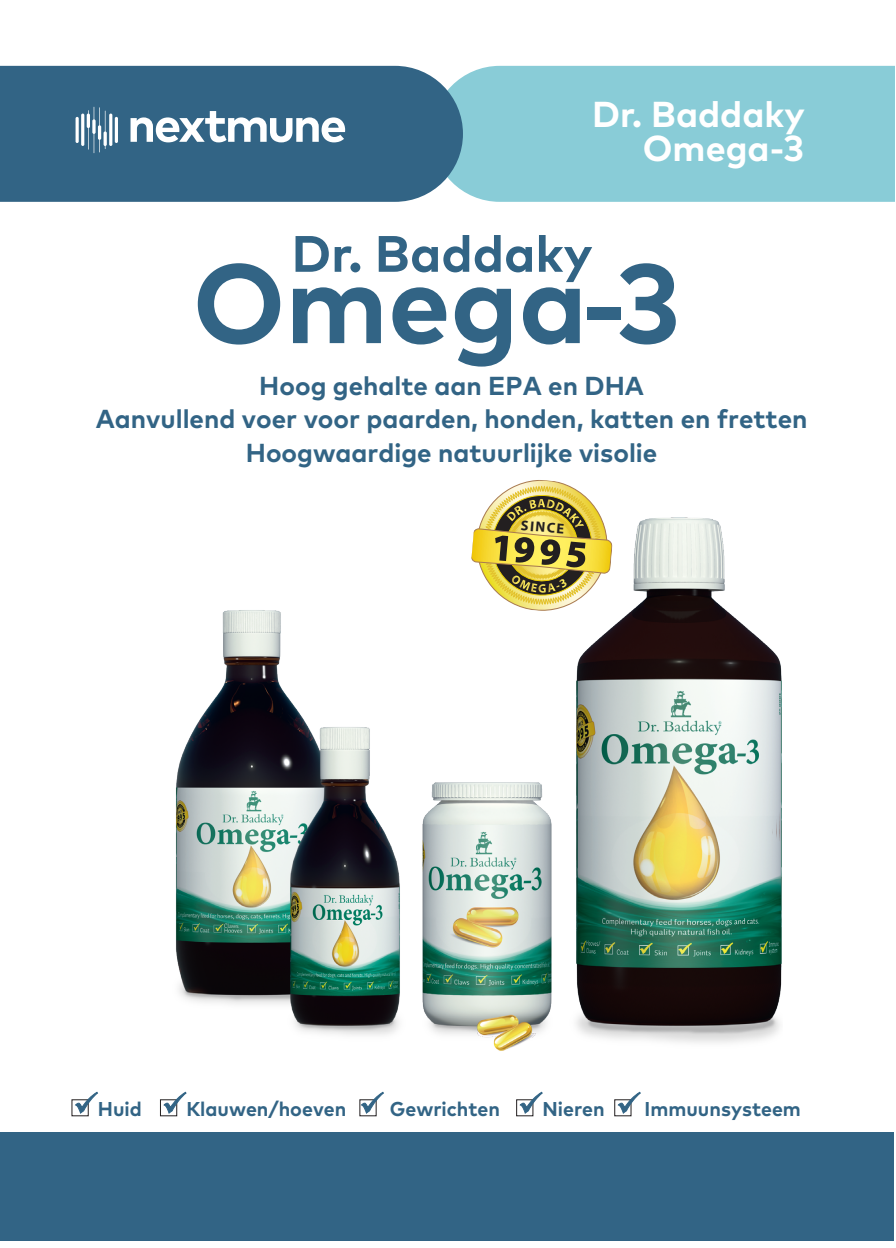
<style>
.page{position:relative;width:896px;height:1248px;background:#fff}
.page>*{position:absolute;margin:0;border:0;box-sizing:border-box;transform-origin:0 0}
.t1{font:700 112px "FF Mark Pro";color:#326485}
.t2{font:700 51px "FF Mark Pro";color:#326485}
.t3{font:700 36px/34px "FF Mark Pro";color:#fff;text-align:right}
.t4{font:700 26px/33.6px "FF Mark Pro";color:#326485;text-align:center}
.t5{font:700 20px "FF Mark Pro";color:#326485}
.t6{font:700 14.2px "Myriad Pro";color:#231f20}
</style>
<div class="page">
<img style="left:176px;top:517px;width:606px;height:534px">
<svg style="left:467px;top:480px;width:149px;height:139px"></svg>
<div style="left:0;top:1132px;width:894px;height:109px;background:#326485"></div>
<svg style="left:75px;top:1091px;width:23px;height:22px"></svg>
<div style="left:160px;top:1099px;width:17px;height:17px;border:1px solid #231f20"></div>
<svg style="left:163px;top:1091px;width:24px;height:22px"></svg>
<svg style="left:361px;top:1091px;width:23px;height:22px"></svg>
<div style="left:516px;top:1099px;width:17px;height:17px;border:1px solid #231f20"></div>
<svg style="left:519px;top:1091px;width:24px;height:22px"></svg>
<div style="left:614px;top:1099px;width:17px;height:17px;border:1px solid #231f20"></div>
<svg style="left:617px;top:1091px;width:24px;height:22px"></svg>
<div style="left:463px;top:66px;width:431px;height:136px;background:#89ccd7"></div>
<div style="left:0;top:66px;width:463px;height:136px;background:#326485"></div>
<svg style="left:130px;top:111px;width:215px;height:31px"></svg>
<svg style="left:88px;top:107px;width:18px;height:46px"></svg>
<hr style="left:109px;top:113px;width:3px;height:33px;background:#fff;border-radius:2px">
<hr style="left:81px;top:113px;width:3px;height:33px;background:#fff;border-radius:2px">
<hr style="left:87px;top:113px;width:3px;height:15px;background:#fff;border-radius:2px">
<svg style="left:92px;top:119px;width:4px;height:15px"></svg>
<hr style="left:98px;top:125px;width:3px;height:15px;background:#fff;border-radius:2px">
<hr style="left:104px;top:131px;width:3px;height:15px;background:#fff;border-radius:2px">
<hr style="left:76px;top:117px;width:3px;height:26px;background:#fff;border-radius:2px">
<hr style="left:115px;top:117px;width:3px;height:26px;background:#fff;border-radius:2px">
<h3 class="t3" style="left:592px;top:94px;width:214px">Dr. Baddaky<br>Omega-3</h3>
<h2 class="t2" style="left:291px;top:215px;width:302px">Dr. Baddaky</h2>
<h1 class="t1" style="left:193px;top:218px;width:489px">Omega-3</h1>
<p class="t4" style="left:96px;top:367px;width:713px">Hoog gehalte aan EPA en DHA<br>Aanvullend voer voor paarden, honden, katten en fretten<br>Hoogwaardige natuurlijke visolie</p>
<p class="t6" style="left:522px;top:516px;width:45px;rotate:5deg">SINCE</p>
<p class="t5" style="left:98px;top:1093px;width:45px">Huid</p>
<p class="t5" style="left:186px;top:1093px;width:161px">Klauwen/hoeven</p>
<p class="t5" style="left:390px;top:1093px;width:112px">Gewrichten</p>
<p class="t5" style="left:542px;top:1093px;width:64px">Nieren</p>
<p class="t5" style="left:644px;top:1093px;width:158px">Immuunsysteem</p>
</div>
